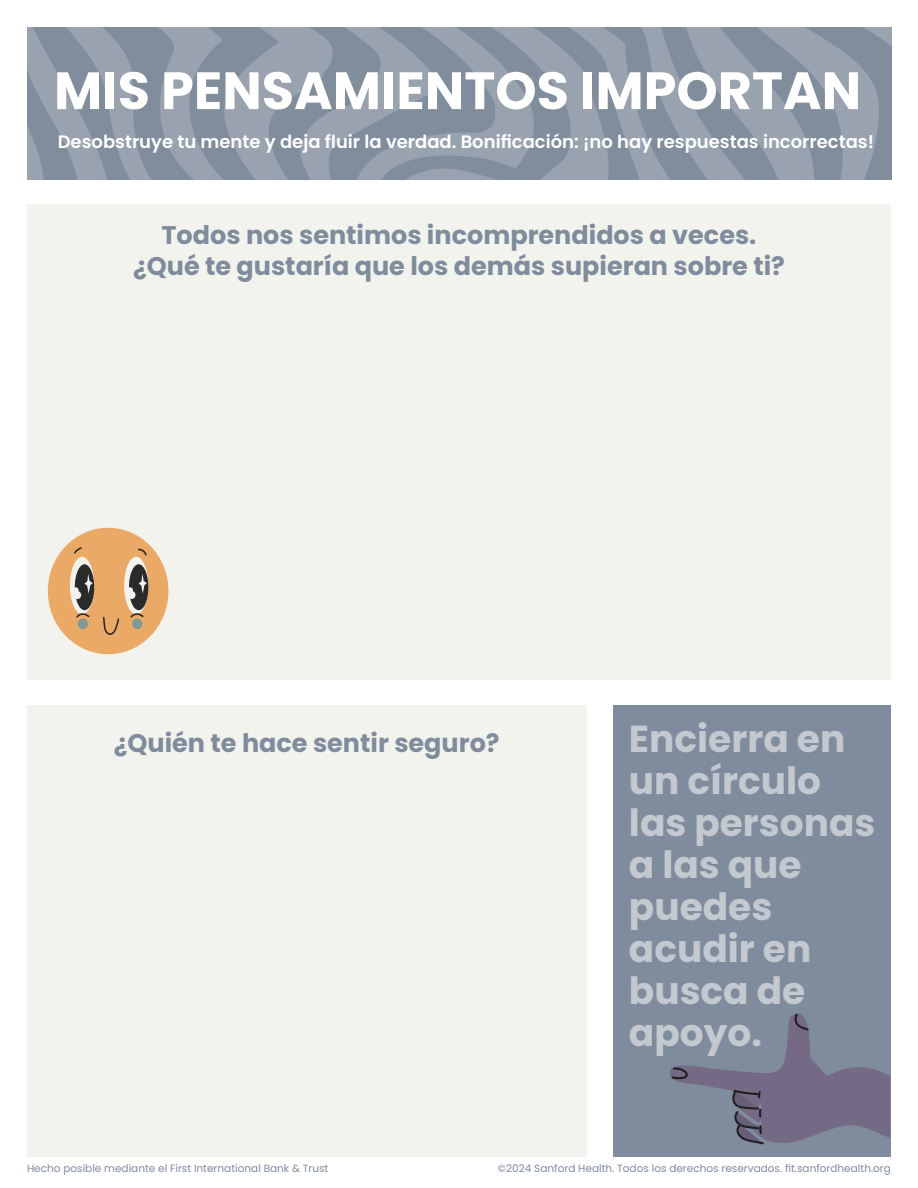
<style>
.page{position:relative;width:918px;height:1188px;background:#fff}
.page>*{position:absolute;margin:0;border:0;box-sizing:border-box;transform-origin:0 0}
.t1{font:700 52.5px "Poppins";color:#fff}
.t2{font:700 37.5px/42px "Poppins";color:#c4c8cf}
.t3{font:700 25.5px/30.6px "Poppins";color:#7e8c9d;text-align:center}
.t4{font:600 18px "Poppins";color:#fff}
.t5{font:10.5px "Poppins";color:#7e8c9d}
</style>
<div class="page">
<img style="left:27px;top:27px;width:864px;height:152px">
<div style="left:27px;top:705px;width:559px;height:451px;background:#f3f3ed"></div>
<div style="left:27px;top:204px;width:864px;height:476px;background:#f3f3ed"></div>
<div style="left:613px;top:705px;width:278px;height:451px;background:#7e8c9d"></div>
<svg style="left:47px;top:527px;width:122px;height:128px"></svg>
<div style="left:132px;top:619px;width:10px;height:10px;background:#7c9a97;border-radius:50%"></div>
<div style="left:78px;top:619px;width:10px;height:10px;background:#7c9a97;border-radius:50%"></div>
<svg style="left:670px;top:1013px;width:220px;height:132px"></svg>
<p class="t1" style="left:54px;top:60px;width:809px">MIS PENSAMIENTOS IMPORTAN</p>
<p class="t4" style="left:58px;top:131px;width:818px">Desobstruye tu mente y deja fluir la verdad. Bonificación: ¡no hay respuestas incorrectas!</p>
<p class="t3" style="left:133px;top:220px;width:653px">Todos nos sentimos incomprendidos a veces. ¿Qué te gustaría que los demás supieran sobre ti?</p>
<p class="t3" style="left:114px;top:728px;width:387px">¿Quién te hace sentir seguro?</p>
<p class="t2" style="left:629px;top:718px;width:248px">Encierra en un círculo las personas a las que puedes acudir en busca de apoyo.</p>
<p class="t5" style="left:27px;top:1162px;width:303px">Hecho posible mediante el First International Bank &amp; Trust</p>
<p class="t5" style="left:498px;top:1162px;width:395px">©2024 Sanford Health. Todos los derechos reservados. fit.sanfordhealth.org</p>
</div>
